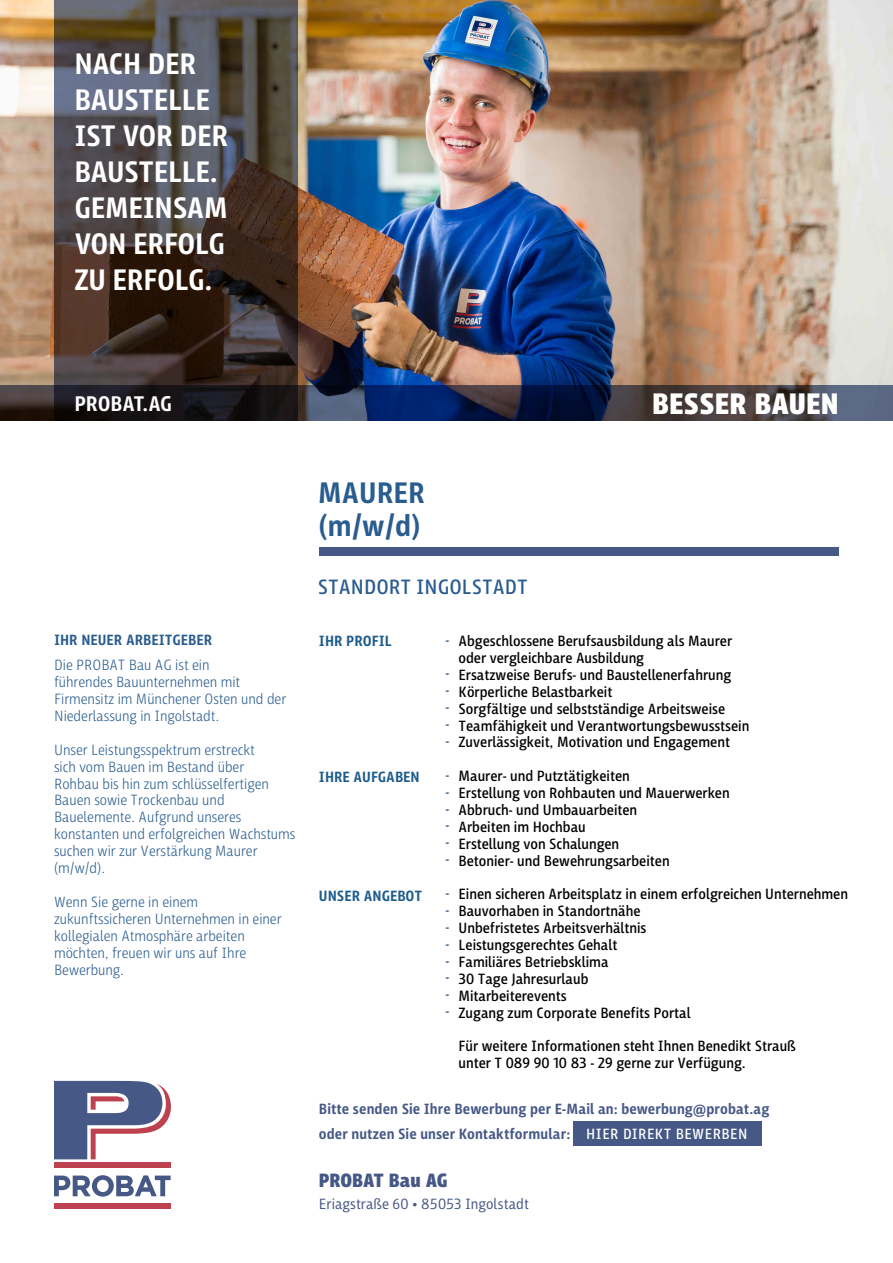
<style>
.page{position:relative;width:893px;height:1263px;background:#fff}
.page>*{position:absolute;margin:0;border:0;box-sizing:border-box;transform-origin:0 0}
.t1{font:600 30px/36px "Iro Sans";letter-spacing:-.01em;color:#fff}
.t2{font:600 30px/33.9px "Iro Sans";color:#295c8f}
.t3{font:800 30px "Iro Sans";letter-spacing:.01em;color:#fff}
.t4{font:600 21.45px "Iro Sans";letter-spacing:-.01em;color:#fff}
.t5{font:21px "Iro Sans";color:#295c8f}
.t6{font:800 19.5px "Iro Sans";letter-spacing:-.005em;color:#465886}
.t7{font:15px/17px "Iro Sans";color:#000}
.t8{font:300 15px/17px "Iro Sans";color:#295c8f}
.t9{font:600 15px/25.5px "Iro Sans";letter-spacing:.01em;color:#465886}
.t10{font:600 15px "Iro Sans";color:#1c5c8c}
.t11{font:15px "Iro Sans";letter-spacing:.005em;color:#465886}
.t12{font:15px/17px "Iro Sans";color:#295c8f;text-align:justify}
.t13{font:600 15px "Iro Sans";color:#295c8f}
.t14{font:15px "Iro Sans";letter-spacing:.03em;color:#fff}
</style>
<div class="page">
<svg style="left:54px;top:1081px;width:117px;height:78px"></svg>
<svg style="left:54px;top:1175px;width:117px;height:21px"></svg>
<div style="left:54px;top:1204px;width:117px;height:5px;background:#be414f"></div>
<div style="left:54px;top:1163px;width:117px;height:5px;background:#be414f"></div>
<div style="left:319px;top:548px;width:520px;height:8px;background:#465886"></div>
<div style="left:573px;top:1121px;width:188px;height:25px;background:#465886"></div>
<img style="left:0;top:0;width:893px;height:386px">
<svg style="left:54px;top:0;width:244px;height:386px;background:#493f3c"></svg>
<svg style="left:0;top:386px;width:893px;height:35px;background:#2b2d3e"></svg>
<h1 class="t1" style="left:74px;top:46px;width:156px">NACH DER<br>BAUSTELLE<br>IST VOR DER<br>BAUSTELLE.<br>GEMEINSAM<br>VON ERFOLG<br>ZU ERFOLG.</h1>
<h2 class="t4" style="left:74px;top:391px;width:99px">PROBAT.AG</h2>
<h1 class="t3" style="left:652px;top:386px;width:188px">BESSER BAUEN</h1>
<h1 class="t2" style="left:318px;top:475px;width:109px">MAURER (m/w/d)</h1>
<h3 class="t5" style="left:318px;top:575px;width:211px">STANDORT INGOLSTADT</h3>
<p class="t13" style="left:54px;top:632px;width:160px">IHR NEUER ARBEITGEBER</p>
<p class="t12" style="left:445px;top:631px;width:5px">-</p>
<p class="t12" style="left:445px;top:665px;width:5px">- - - - -</p>
<p class="t12" style="left:445px;top:766px;width:5px">- - - - - -</p>
<p class="t12" style="left:445px;top:884px;width:5px">- - - - - - - -</p>
<p class="t10" style="left:319px;top:633px;width:74px">IHR PROFIL</p>
<p class="t8" style="left:54px;top:657px;width:234px">Die PROBAT Bau AG ist ein<br>führendes Bauunternehmen mit<br>Firmensitz im Münchener Osten und der<br>Niederlassung in Ingolstadt.</p>
<p class="t8" style="left:54px;top:741px;width:243px">Unser Leistungsspektrum erstreckt<br>sich vom Bauen im Bestand über<br>Rohbau bis hin zum schlüsselfertigen<br>Bauen sowie Trockenbau und<br>Bauelemente. Aufgrund unseres konstanten und erfolgreichen Wachstums suchen wir zur Verstärkung Maurer (m/w/d).</p>
<p class="t8" style="left:54px;top:893px;width:229px">Wenn Sie gerne in einem zukunftssicheren Unternehmen in einer kollegialen Atmosphäre arbeiten möchten, freuen wir uns auf Ihre<br>Bewerbung.</p>
<p class="t10" style="left:319px;top:768px;width:102px">IHRE AUFGABEN</p>
<p class="t10" style="left:319px;top:887px;width:105px">UNSER ANGEBOT</p>
<p class="t7" style="left:458px;top:632px;width:292px">Abgeschlossene Berufsausbildung als Maurer oder vergleichbare Ausbildung<br>Ersatzweise Berufs- und Baustellenerfahrung Körperliche Belastbarkeit<br>Sorgfältige und selbstständige Arbeitsweise Teamfähigkeit und Verantwortungsbewusstsein Zuverlässigkeit, Motivation und Engagement</p>
<p class="t7" style="left:458px;top:768px;width:273px">Maurer- und Putztätigkeiten<br>Erstellung von Rohbauten und Mauerwerken<br>Abbruch- und Umbauarbeiten<br>Arbeiten im Hochbau<br>Erstellung von Schalungen<br>Betonier- und Bewehrungsarbeiten</p>
<p class="t7" style="left:458px;top:886px;width:391px">Einen sicheren Arbeitsplatz in einem erfolgreichen Unternehmen Bauvorhaben in Standortnähe<br>Unbefristetes Arbeitsverhältnis<br>Leistungsgerechtes Gehalt<br>Familiäres Betriebsklima<br>30 Tage Jahresurlaub<br>Mitarbeiterevents<br>Zugang zum Corporate Benefits Portal</p>
<p class="t7" style="left:458px;top:1038px;width:339px">Für weitere Informationen steht Ihnen Benedikt Strauß unter T 089 90 10 83 - 29 gerne zur Verfügung.</p>
<p class="t9" style="left:319px;top:1096px;width:452px">Bitte senden Sie Ihre Bewerbung per E-Mail an: bewerbung@probat.ag oder nutzen Sie unser Kontaktformular:</p>
<h3 class="t6" style="left:319px;top:1169px;width:130px">PROBAT Bau AG</h3>
<p class="t11" style="left:319px;top:1196px;width:211px">Eriagstraße 60 • 85053 Ingolstadt</p>
<p class="t14" style="left:586px;top:1126px;width:163px">HIER DIREKT BEWERBEN</p>
</div>
